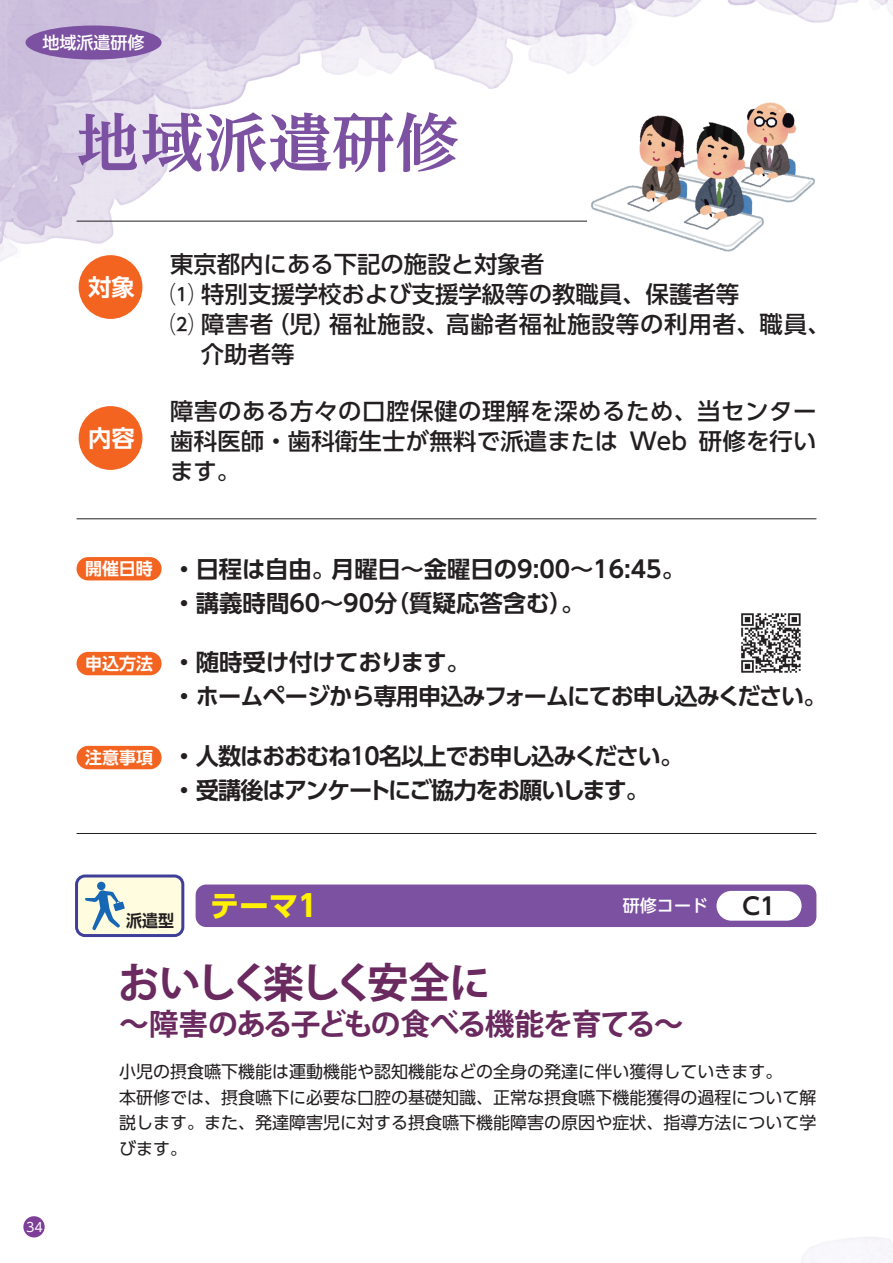
<style>
.page{position:relative;width:893px;height:1263px;background:#fff}
.page>*{position:absolute;margin:0;border:0;box-sizing:border-box;transform-origin:0 0}
.t1{font:700 63.75px "UD Reimin Pro";color:#7c51a1}
.t2{font:700 41.4px "Koz Go Pro";letter-spacing:-.13em;color:#6a295f}
.t3{font:700 29.7px "Koz Go Pro";letter-spacing:-.05em;color:#6a295f}
.t4{font:700 29.7px "UD Shin Go Pro";color:#fff101}
.t5{font:500 23.4px/29.7px "UD Shin Go Pro";letter-spacing:.01em;color:#231f20;text-align:justify}
.t6{font:700 23.4px/34px "UD Shin Go Pro De";letter-spacing:-.04em;color:#231f20}
.t7{font:700 23.4px/34px "UD Shin Go Pro De";color:#231f20}
.t8{font:500 23.4px "UD Shin Go Pro";letter-spacing:.035em;color:#231f20}
.t9{font:700 23.4px "UD Shin Go Pro De";color:#fff}
.t10{font:16.95px/25.5px "UD Shin Go Pro";color:#231f20}
.t11{font:700 16.95px "UD Shin Go Pro De";color:#fff}
.t12{font:500 16.95px "UD Shin Go Pro";color:#fff}
.t13{font:700 16.8px "UD Shin Go Pro De";color:#231f20;scale:.95 1}
.t14{font:12.75px "UD Shin Go Pro";color:#fff}
</style>
<div class="page">
<img style="left:0;top:0;width:893px;height:319px">
<div style="left:26px;top:26px;width:136px;height:34px;background:#7c51a1;border-radius:50%"></div>
<hr style="left:77px;top:833px;width:739px;height:1px;background:#231f20">
<hr style="left:77px;top:518px;width:739px;height:1px;background:#231f20">
<div style="left:196px;top:884px;width:620px;height:43px;background:#7c51a1;border-radius:11px"></div>
<div style="left:716px;top:891px;width:85px;height:30px;background:#fff;border-radius:15px"></div>
<hr style="left:77px;top:221px;width:739px;height:1px;background:#231f20">
<div style="left:79px;top:255px;width:63px;height:64px;background:#f36421;border-radius:50%"></div>
<div style="left:79px;top:406px;width:63px;height:64px;background:#f36421;border-radius:50%"></div>
<div style="left:77px;top:876px;width:106px;height:59px;background:#fffce0;border-radius:9px"></div>
<div style="left:75px;top:874px;width:109px;height:63px;border:3px solid #3e3f99;border-radius:9px"></div>
<svg style="left:85px;top:890px;width:40px;height:40px"></svg>
<div style="left:97px;top:882px;width:8px;height:8px;background:#1768b4;border-radius:50%"></div>
<div style="left:77px;top:652px;width:85px;height:23px;background:#f36421;border-radius:12px"></div>
<div style="left:77px;top:746px;width:85px;height:23px;background:#f36421;border-radius:12px"></div>
<div style="left:77px;top:557px;width:85px;height:23px;background:#f36421;border-radius:12px"></div>
<img style="left:742px;top:614px;width:58px;height:58px">
<img style="left:588px;top:84px;width:230px;height:183px">
<div style="left:23px;top:1216px;width:22px;height:21px;background:#7e3e98;border-radius:50%"></div>
<p class="t12" style="left:43px;top:29px;width:104px">地域派遣研修</p>
<h1 class="t1" style="left:77px;top:90px;width:384px">地域派遣研修</h1>
<h3 class="t9" style="left:88px;top:268px;width:48px">対象</h3>
<h3 class="t9" style="left:88px;top:419px;width:48px">内容</h3>
<h3 class="t5" style="left:170px;top:249px;width:376px">東京都内にある下記の施設と対象者</h3>
<h3 class="t5" style="left:170px;top:279px;width:571px">⑴ 特別支援学校および支援学級等の教職員、保護者等</h3>
<h3 class="t8" style="left:170px;top:305px;width:662px">⑵ 障害者（児）福祉施設、高齢者福祉施設等の利用者、職員、</h3>
<h3 class="t5" style="left:201px;top:338px;width:95px">介助者等</h3>
<h3 class="t5" style="left:170px;top:396px;width:648px">障害のある方々の口腔保健の理解を深めるため、当センター歯科医師・歯科衛生士が無料で派遣または Web 研修を行います。</h3>
<p class="t11" style="left:85px;top:555px;width:69px">開催日時</p>
<p class="t11" style="left:85px;top:650px;width:70px">申込方法</p>
<p class="t11" style="left:85px;top:744px;width:70px">注意事項</p>
<h3 class="t7" style="left:172px;top:551px;width:514px">・日程は自由。月曜日～金曜日の9:00～16:45。・講義時間60～90分（質疑応答含む）。</h3>
<h3 class="t6" style="left:172px;top:645px;width:655px">・随時受け付けております。<br>・ホームページから専用申込みフォームにてお申し込みください。</h3>
<h3 class="t6" style="left:172px;top:738px;width:512px">・人数はおおむね10名以上でお申し込みください。・受講後はアンケートにご協力をお願いします。</h3>
<p class="t13" style="left:126px;top:907px;width:52px">派遣型</p>
<h3 class="t4" style="left:210px;top:881px;width:114px">テーマ１</h3>
<p class="t12" style="left:623px;top:892px;width:87px">研修コード</p>
<h3 class="t6" style="left:742px;top:888px;width:34px">C1</h3>
<p class="t14" style="left:26px;top:1216px;width:18px">34</p>
<h2 class="t2" style="left:118px;top:956px;width:374px">おいしく楽しく安全に</h2>
<h3 class="t3" style="left:119px;top:1005px;width:566px">～障害のある子どもの食べる機能を育てる～</h3>
<p class="t10" style="left:119px;top:1058px;width:699px">小児の摂食嚥下機能は運動機能や認知機能などの全身の発達に伴い獲得していきます。<br>本研修では、摂食嚥下に必要な口腔の基礎知識、正常な摂食嚥下機能獲得の過程について解説します。また、発達障害児に対する摂食嚥下機能障害の原因や症状、指導方法について学びます。</p>
</div>
